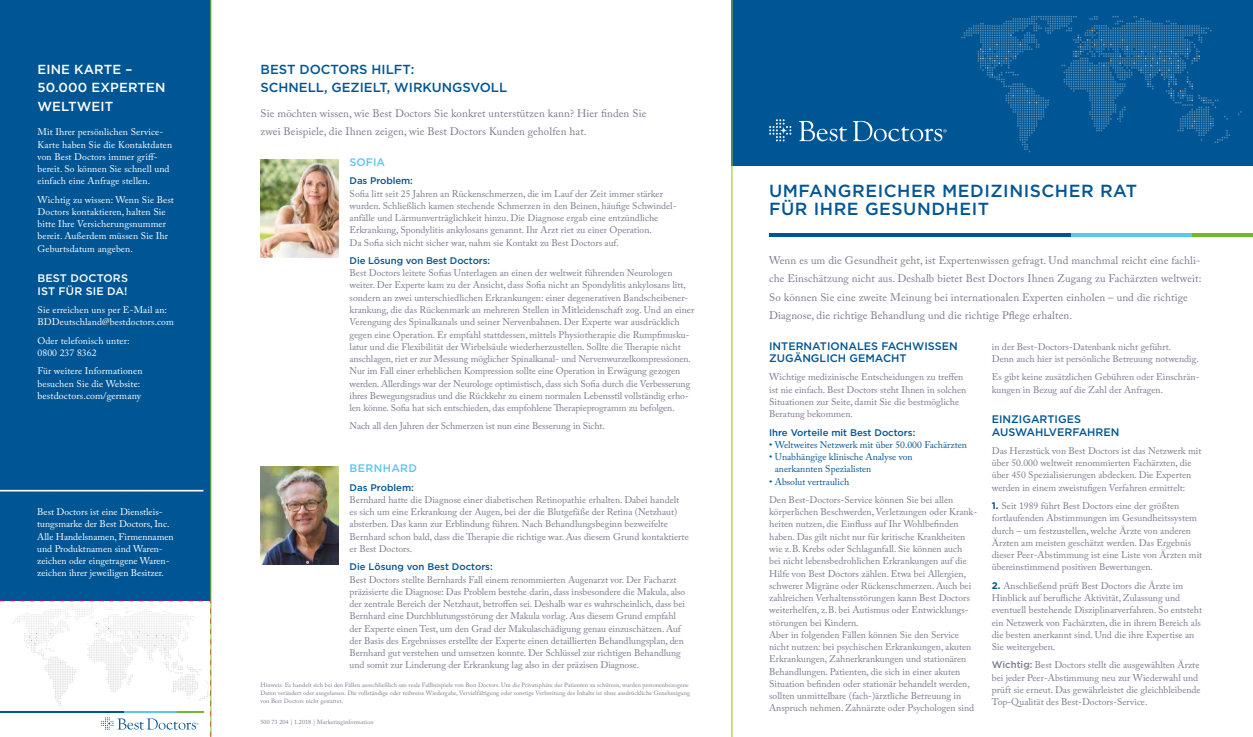
<style>
.page{position:relative;width:1253px;height:737px;background:#fff}
.page>*{position:absolute;margin:0;border:0;box-sizing:border-box;transform-origin:0 0}
.t1{font:500 17.5px/18.4px "Gotham";letter-spacing:.03em;color:#005694}
.t2{font:500 13.12px/18.4px "Gotham";color:#005694}
.t3{font:500 13.12px/18.4px "Gotham";letter-spacing:.01em;color:#fff}
.t4{font:10.94px/18.4px "Adobe Caslon Pro";letter-spacing:.01em;color:#797b8d}
.t5{font:500 10.94px/12.2px "Gotham";color:#005694}
.t6{font:500 10.94px/12.2px "Gotham";letter-spacing:.01em;color:#fff}
.t7{font:500 10.94px "Gotham";letter-spacing:.03em;color:#5bc5f2}
.t8{font:9.8px "Adobe Caslon Pro";letter-spacing:.01em;color:#fff}
.t9{font:9.62px/12.2px "Adobe Caslon Pro";color:#797b8d}
.t10{font:9.62px/12.2px "Adobe Caslon Pro";letter-spacing:.01em;color:#fff}
.t11{font:9.62px/12.2px "Adobe Caslon Pro";color:#005694}
.t12{font:500 9.62px "Gotham";color:#005694}
.t13{font:6.12px/7.9px "Adobe Caslon Pro";letter-spacing:.01em;color:#797b8d}
.s1{font-family:"Gotham";font-weight:700;color:#005694}
.s2{font-family:"Gotham";font-weight:500}
</style>
<div class="page">
<div style="left:732px;top:0;width:521px;height:166px;background:#005694"></div>
<hr style="left:769px;top:233px;width:484px;height:4px;background:#005695">
<hr style="left:1071px;top:233px;width:121px;height:4px;background:#5dc5f1">
<hr style="left:1192px;top:233px;width:61px;height:4px;background:#72b72e">
<svg style="left:961px;top:16px;width:269px;height:136px"></svg>
<svg style="left:799px;top:121px;width:148px;height:20px"></svg>
<svg style="left:769px;top:119px;width:22px;height:22px"></svg>
<div style="left:0;top:0;width:211px;height:600px;background:#005694"></div>
<img style="left:260px;top:160px;width:78px;height:98px">
<img style="left:260px;top:466px;width:78px;height:98px">
<hr style="left:0;top:490px;width:203px;height:1px;background:#fff">
<svg style="left:0;top:600px;width:211px;height:137px"></svg>
<hr style="left:731px;top:0;width:1px;height:737px;background:#95c11f">
<hr style="left:211px;top:0;width:1px;height:737px;background:#95c11f">
<h2 class="t3" style="left:38px;top:60px;width:130px">EINE KARTE –<br>50.000 EXPERTEN<br>WELTWEIT</h2>
<p class="t10" style="left:38px;top:126px;width:136px">Mit Ihrer persönlichen Service-<br>Karte haben Sie die Kontaktdaten von Best Doctors immer griff&shy;bereit. So können Sie schnell und einfach eine Anfrage stellen.</p>
<p class="t10" style="left:38px;top:193px;width:138px">Wichtig zu wissen: Wenn Sie Best<br>Doctors kontaktieren, halten Sie bitte Ihre Versicherungsnummer bereit. Außerdem müssen Sie Ihr<br>Geburtsdatum angeben.</p>
<p class="t6" style="left:38px;top:272px;width:92px">BEST DOCTORS<br>IST FÜR SIE DA!</p>
<p class="t10" style="left:38px;top:303px;width:138px">Sie erreichen uns per E-Mail an:<br>BDDeutschland@bestdoctors.com</p>
<p class="t10" style="left:38px;top:334px;width:94px">Oder telefonisch unter:<br>0800 237 8362</p>
<p class="t10" style="left:38px;top:365px;width:106px">Für weitere Informationen besuchen Sie die Website:</p>
<p class="t8" style="left:38px;top:389px;width:105px">bestdoctors.com/germany</p>
<p class="t10" style="left:37px;top:506px;width:138px">Best Doctors ist eine Dienstleis&shy;tungsmarke der Best Doctors, Inc.<br>Alle Handelsnamen, Firmennamen und Produktnamen sind Waren&shy;zeichen oder eingetragene Waren&shy;zeichen ihrer jeweiligen Besitzer.</p>
<h2 class="t2" style="left:260px;top:60px;width:248px">BEST DOCTORS HILFT:<br>SCHNELL, GEZIELT, WIRKUNGSVOLL</h2>
<p class="t4" style="left:260px;top:104px;width:387px">Sie möchten wissen, wie Best Doctors Sie konkret unterstützen kann? Hier finden Sie zwei Beispiele, die Ihnen zeigen, wie Best Doctors Kunden geholfen hat.</p>
<p class="t7" style="left:349px;top:155px;width:37px">SOFIA</p>
<p class="t12" style="left:349px;top:175px;width:65px">Das Problem:</p>
<p class="t9" style="left:349px;top:187px;width:327px">Sofia litt seit 25 Jahren an Rückenschmerzen, die im Lauf der Zeit immer stärker wurden. Schließlich kamen stechende Schmerzen in den Beinen, häufige Schwindel&shy;anfälle und Lärmunverträglichkeit hinzu. Die Diagnose ergab eine entzündliche Erkrankung, Spondylitis ankylosans genannt. Ihr Arzt riet zu einer Operation.<br>Da Sofia sich nicht sicher war, nahm sie Kontakt zu Best Doctors auf.</p>
<p class="t12" style="left:349px;top:254px;width:142px">Die Lösung von Best Doctors:</p>
<p class="t9" style="left:349px;top:267px;width:346px">Best Doctors leitete Sofias Unterlagen an einen der weltweit führenden Neurologen weiter. Der Experte kam zu der Ansicht, dass Sofia nicht an Spondylitis ankylosans litt, sondern an zwei unterschiedlichen Erkrankungen: einer degenerativen Bandscheibener&shy;krankung, die das Rückenmark an mehreren Stellen in Mitleidenschaft zog. Und an einer Verengung des Spinalkanals und seiner Nervenbahnen. Der Experte war ausdrücklich gegen eine Operation. Er empfahl stattdessen, mittels Physiotherapie die Rumpfmusku&shy;latur und die Flexibilität der Wirbelsäule wiederherzustellen. Sollte die Therapie nicht anschlagen, riet er zur Messung möglicher Spinalkanal- und Nervenwurzelkompressionen.<br>Nur im Fall einer erheblichen Kompression sollte eine Operation in Erwägung gezogen werden. Allerdings war der Neurologe optimistisch, dass sich Sofia durch die Verbesserung ihres Bewegungsradius und die Rückkehr zu einem normalen Lebensstil vollständig erho&shy;len könne. Sofia hat sich entschieden, das empfohlene Therapieprogramm zu befolgen.</p>
<p class="t9" style="left:349px;top:420px;width:257px">Nach all den Jahren der Schmerzen ist nun eine Besserung in Sicht.</p>
<p class="t7" style="left:349px;top:461px;width:69px">BERNHARD</p>
<p class="t12" style="left:349px;top:481px;width:66px">Das Problem:</p>
<p class="t9" style="left:349px;top:493px;width:341px">Bernhard hatte die Diagnose einer diabetischen Retinopathie erhalten. Dabei handelt es sich um eine Erkrankung der Augen, bei der die Blutgefäße der Retina (Netzhaut) absterben. Das kann zur Erblindung führen. Nach Behandlungsbeginn bezweifelte Bernhard schon bald, dass die Therapie die richtige war. Aus diesem Grund kontaktierte er Best Doctors.</p>
<p class="t12" style="left:349px;top:560px;width:145px">Die Lösung von Best Doctors:</p>
<p class="t9" style="left:349px;top:573px;width:337px">Best Doctors stellte Bernhards Fall einem renommierten Augenarzt vor. Der Facharzt präzisierte die Diagnose: Das Problem bestehe darin, dass insbesondere die Makula, also der zentrale Bereich der Netzhaut, betroffen sei. Deshalb war es wahrscheinlich, dass bei Bernhard eine Durchblutungsstörung der Makula vorlag. Aus diesem Grund empfahl der Experte einen Test, um den Grad der Makulaschädigung genau einzuschätzen. Auf der Basis des Ergebnisses erstellte der Experte einen detaillierten Behandlungsplan, den Bernhard gut verstehen und umsetzen konnte. Der Schlüssel zur richtigen Behandlung und somit zur Linderung der Erkrankung lag also in der präzisen Diagnose.</p>
<p class="t13" style="left:260px;top:680px;width:431px">Hinweis: Es handelt sich bei den Fällen ausschließlich um reale Fallbeispiele von Best Doctors. Um die Privatsphäre der Patienten zu schützen, wurden personenbezogene<br>Daten verändert oder ausgelassen. Die vollständige oder teilweise Wiedergabe, Vervielfältigung oder sonstige Verbreitung des Inhalts ist ohne ausdrückliche Genehmigung von Best Doctors nicht gestattet.</p>
<p class="t13" style="left:260px;top:717px;width:115px">500 73 204 | 1.2018 | Marketinginformation</p>
<h1 class="t1" style="left:769px;top:181px;width:370px">UMFANGREICHER MEDIZINISCHER RAT<br>FÜR IHRE GESUNDHEIT</h1>
<p class="t4" style="left:769px;top:251px;width:434px">Wenn es um die Gesundheit geht, ist Expertenwissen gefragt. Und manchmal reicht eine fachli&shy;che Einschätzung nicht aus. Deshalb bietet Best Doctors Ihnen Zugang zu Fachärzten weltweit:<br>So können Sie eine zweite Meinung bei internationalen Experten einholen – und die richtige Diagnose, die richtige Behandlung und die richtige Pflege erhalten.</p>
<p class="t5" style="left:769px;top:339px;width:190px">INTERNATIONALES FACHWISSEN<br>ZUGÄNGLICH GEMACHT</p>
<p class="t9" style="left:769px;top:371px;width:199px">Wichtige medizinische Entscheidungen zu treffen ist nie einfach. Best Doctors steht Ihnen in solchen Situationen zur Seite, damit Sie die bestmögliche Beratung bekommen.</p>
<p class="t12" style="left:769px;top:426px;width:148px">Ihre Vorteile mit Best Doctors:</p>
<p class="t11" style="left:769px;top:438px;width:199px">• Weltweites Netzwerk mit über 50.000 Fachärzten</p>
<p class="t11" style="left:775px;top:450px;width:139px;text-indent:-6px">• Unabhängige klinische Analyse von anerkannten Spezialisten</p>
<p class="t11" style="left:769px;top:475px;width:82px">• Absolut vertraulich</p>
<p class="t9" style="left:769px;top:493px;width:210px">Den Best-Doctors-Service können Sie bei allen körperlichen Beschwerden, Verletzungen oder Krank&shy;heiten nutzen, die Einfluss auf Ihr Wohlbefinden haben. Das gilt nicht nur für kritische Krankheiten wie z.B. Krebs oder Schlaganfall. Sie können auch<br>bei nicht lebensbedrohlichen Erkrankungen auf die Hilfe von Best Doctors zählen. Etwa bei Allergien, schwerer Migräne oder Rückenschmerzen. Auch bei zahlreichen Verhaltensstörungen kann Best Doctors weiterhelfen, z.B. bei Autismus oder Entwicklungs&shy;störungen bei Kindern.<br>Aber in folgenden Fällen können Sie den Service nicht nutzen: bei psychischen Erkrankungen, akuten Erkrankungen, Zahnerkrankungen und stationären Behandlungen. Patienten, die sich in einer akuten Situation befinden oder stationär behandelt werden, sollten unmittelbare (fach-)ärztliche Betreuung in Anspruch nehmen. Zahnärzte oder Psychologen sind</p>
<p class="t9" style="left:992px;top:340px;width:208px">in der Best-Doctors-Datenbank nicht geführt.<br>Denn auch hier ist persönliche Betreuung notwendig.</p>
<p class="t9" style="left:992px;top:371px;width:209px">Es gibt keine zusätzlichen Gebühren oder Einschrän&shy;kungen in Bezug auf die Zahl der Anfragen.</p>
<p class="t5" style="left:992px;top:413px;width:129px">EINZIGARTIGES<br>AUSWAHLVERFAHREN</p>
<p class="t9" style="left:992px;top:444px;width:211px">Das Herzstück von Best Doctors ist das Netzwerk mit über 50.000 weltweit renommierten Fachärzten, die über 450 Spezialisierungen abdecken. Die Experten werden in einem zweistufigen Verfahren ermittelt:</p>
<p class="t9" style="left:992px;top:499px;width:212px"><span class="s1">1.</span> Seit 1989 führt Best Doctors eine der größten fortlaufenden Abstimmungen im Gesundheitssystem durch – um festzustellen, welche Ärzte von anderen Ärzten am meisten geschätzt werden. Das Ergebnis dieser Peer-Abstimmung ist eine Liste von Ärzten mit übereinstimmend positiven Bewertungen.</p>
<p class="t9" style="left:992px;top:579px;width:212px"><span class="s1">2.</span> Anschließend prüft Best Doctors die Ärzte im Hinblick auf berufliche Aktivität, Zulassung und eventuell bestehende Disziplinarverfahren. So entsteht ein Netzwerk von Fachärzten, die in ihrem Bereich als die besten anerkannt sind. Und die ihre Expertise an Sie weitergeben.</p>
<p class="t9" style="left:992px;top:659px;width:210px"><span class="s2">Wichtig:</span> Best Doctors stellt die ausgewählten Ärzte bei jeder Peer-Abstimmung neu zur Wiederwahl und prüft sie erneut. Das gewährleistet die gleichbleibende Top-Qualität des Best-Doctors-Service.</p>
</div>
